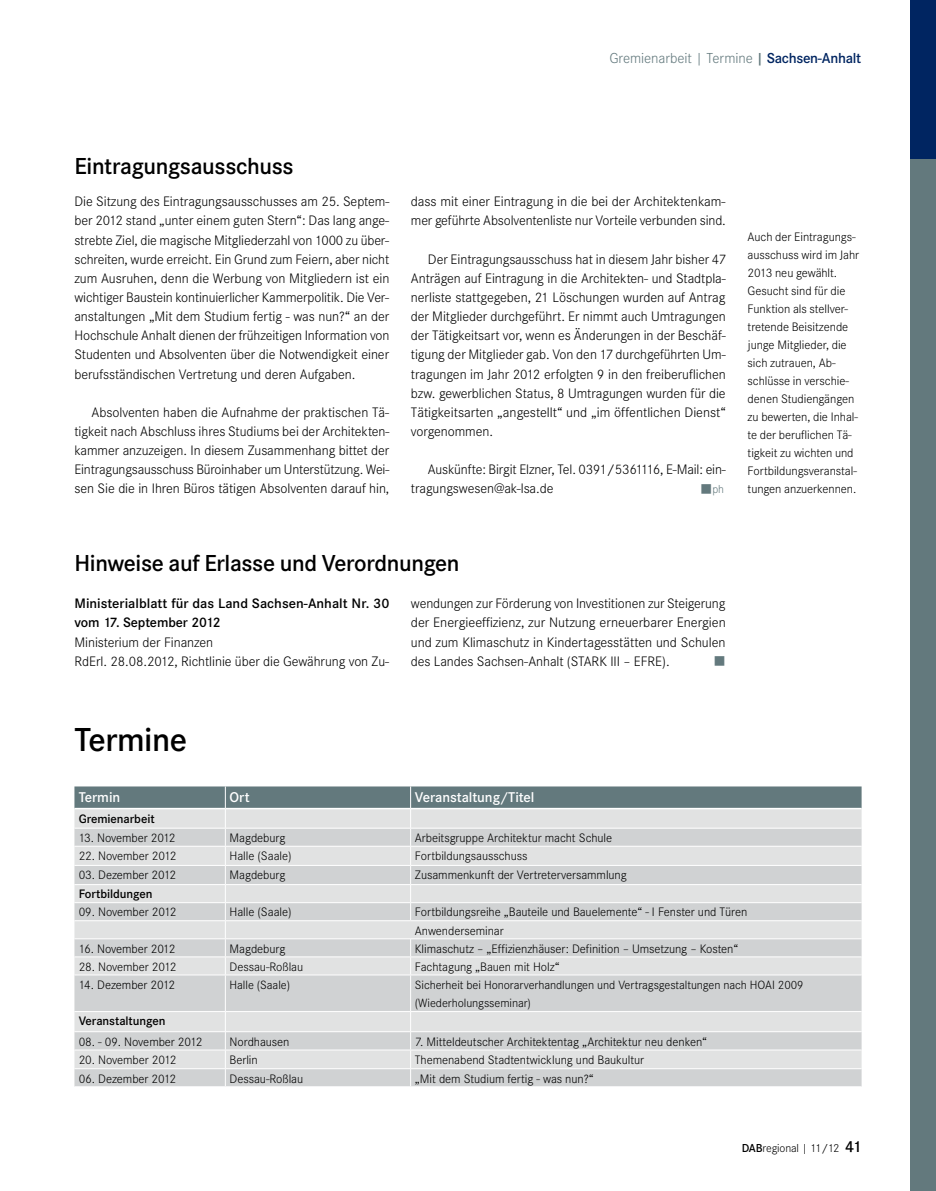
<style>
.page{position:relative;width:936px;height:1191px;background:#fff}
.page>*{position:absolute;margin:0;border:0;box-sizing:border-box;transform-origin:0 0}
.t1{font:600 34.5px "Corporate S";letter-spacing:-.015em;color:#000}
.t2{font:600 24px "Corporate S";letter-spacing:-.015em;color:#000}
.t3{font:16.5px "Wingdings";color:#63797d}
.t4{font:300 15px "Corporate S";letter-spacing:-.005em;color:#63797d}
.t5{font:600 14.7px "Corporate S";letter-spacing:-.005em;color:#fff}
.t6{font:300 14.25px/19.2px "Corporate S";letter-spacing:-.005em;color:#000;text-align:justify}
.t7{font:300 12.75px/18px "Corporate S";letter-spacing:-.005em;color:#000}
.t8{font:600 12.75px "Corporate S";letter-spacing:-.005em;color:#000}
.t9{font:300 12.45px/18.8px "Corporate S";letter-spacing:-.005em;color:#000}
.t10{font:300 12px "Corporate S";letter-spacing:-.01em;color:#000}
.t11{font:300 12px "Corporate S";color:#63797d}
.s1{font-weight:600}
.s2{font-weight:600;color:#002561}
.s3{font-weight:600;font-size:16.5px}
</style>
<div class="page">
<div style="left:910px;top:0;width:25px;height:1191px;background:#63797d"></div>
<div style="left:910px;top:0;width:25px;height:158px;background:#002561"></div>
<svg style="left:74px;top:975px;width:787px;height:111px;background:#d6d8d8"></svg>
<hr style="left:74px;top:1011px;width:151px;height:1px;background:#fff">
<hr style="left:225px;top:1011px;width:185px;height:1px;background:#fff">
<hr style="left:410px;top:1011px;width:451px;height:1px;background:#fff">
<hr style="left:74px;top:1031px;width:151px;height:1px;background:#fff">
<hr style="left:225px;top:1031px;width:185px;height:1px;background:#fff">
<hr style="left:410px;top:1031px;width:451px;height:1px;background:#fff">
<hr style="left:74px;top:1049px;width:151px;height:1px;background:#fff">
<hr style="left:225px;top:1049px;width:185px;height:1px;background:#fff">
<hr style="left:410px;top:1049px;width:451px;height:1px;background:#fff">
<hr style="left:74px;top:1068px;width:151px;height:1px;background:#fff">
<hr style="left:225px;top:1068px;width:185px;height:1px;background:#fff">
<hr style="left:410px;top:1068px;width:451px;height:1px;background:#fff">
<hr style="left:225px;top:975px;width:1px;height:36px;background:#fff">
<svg style="left:225px;top:1012px;width:1px;height:74px"></svg>
<svg style="left:74px;top:786px;width:787px;height:188px;background:#ced1d2"></svg>
<hr style="left:410px;top:975px;width:1px;height:36px;background:#fff">
<svg style="left:410px;top:1012px;width:1px;height:74px"></svg>
<p class="t4" style="left:609px;top:50px;width:253px">Gremienarbeit | Termine <span class="s1">|</span> <span class="s2">Sachsen-Anhalt</span></p>
<p class="t2" style="left:74px;top:152px;width:221px">Eintragungsausschuss</p>
<p class="t6" style="left:74px;top:192px;width:316px">Die Sitzung des Eintragungsausschusses am 25. Septem&shy;ber 2012 stand „unter einem guten Stern“: Das lang ange&shy;strebte Ziel, die magische Mitgliederzahl von 1000 zu über&shy;schreiten, wurde erreicht. Ein Grund zum Feiern, aber nicht zum Ausruhen, denn die Werbung von Mitgliedern ist ein wichtiger Baustein kontinuierlicher Kammerpolitik. Die Ver&shy;anstaltungen „Mit dem Studium fertig - was nun?“ an der Hochschule Anhalt dienen der frühzeitigen Information von Studenten und Absolventen über die Notwendigkeit einer berufsständischen Vertretung und deren Aufgaben.</p>
<p class="t6" style="left:74px;top:403px;width:316px;text-indent:17px">Absolventen haben die Aufnahme der praktischen Tä&shy;tigkeit nach Abschluss ihres Studiums bei der Architekten&shy;kammer anzuzeigen. In diesem Zusammenhang bittet der Eintragungsausschuss Büroinhaber um Unterstützung. Wei&shy;sen Sie die in Ihren Büros tätigen Absolventen darauf hin,</p>
<p class="t6" style="left:411px;top:192px;width:316px">dass mit einer Eintragung in die bei der Architektenkam&shy;mer geführte Absolventenliste nur Vorteile verbunden sind.</p>
<p class="t6" style="left:411px;top:249px;width:316px;text-indent:17px">Der Eintragungsausschuss hat in diesem Jahr bisher 47<br>Anträgen auf Eintragung in die Architekten- und Stadtpla&shy;nerliste stattgegeben, 21 Löschungen wurden auf Antrag der Mitglieder durchgeführt. Er nimmt auch Umtragungen der Tätigkeitsart vor, wenn es Änderungen in der Beschäf&shy;tigung der Mitglieder gab. Von den 17 durchgeführten Um&shy;tragungen im Jahr 2012 erfolgten 9 in den freiberuflichen bzw. gewerblichen Status, 8 Umtragungen wurden für die Tätigkeitsarten „angestellt“ und „im öffentlichen Dienst“ vorgenommen.</p>
<p class="t6" style="left:411px;top:460px;width:316px;text-indent:17px">Auskünfte: Birgit Elzner, Tel. 0391/5361116, E-Mail: ein&shy;tragungswesen@ak-lsa.de</p>
<p class="t11" style="left:700px;top:483px;width:25px">■ph</p>
<p class="t7" style="left:747px;top:228px;width:113px">Auch der Eintragungs&shy;ausschuss wird im Jahr<br>2013 neu gewählt.<br>Gesucht sind für die<br>Funktion als stellver&shy;tretende Beisitzende junge Mitglieder, die sich zutrauen, Ab&shy;schlüsse in verschie&shy;denen Studiengängen zu bewerten, die Inhal&shy;te der beruflichen Tä&shy;tigkeit zu wichten und<br>Fortbildungsveranstal&shy;tungen anzuerkennen.</p>
<p class="t2" style="left:74px;top:549px;width:386px">Hinweise auf Erlasse und Verordnungen</p>
<p class="t6" style="left:74px;top:594px;width:316px;text-align:left"><span class="s1">Ministerialblatt für das Land Sachsen-Anhalt Nr. 30 vom 17. September 2012<br></span>Ministerium der Finanzen<br>RdErl. 28.08.2012, Richtlinie über die Gewährung von Zu-</p>
<p class="t6" style="left:411px;top:594px;width:316px">wendungen zur Förderung von Investitionen zur Steigerung der Energieeffizienz, zur Nutzung erneuerbarer Energien und zum Klimaschutz in Kindertagesstätten und Schulen des Landes Sachsen-Anhalt (STARK III – EFRE).</p>
<p class="t3" style="left:713px;top:652px;width:14px">■</p>
<p class="t1" style="left:74px;top:719px;width:114px">Termine</p>
<p class="t5" style="left:79px;top:788px;width:43px">Termin</p>
<p class="t5" style="left:229px;top:788px;width:21px">Ort</p>
<p class="t5" style="left:415px;top:788px;width:121px">Veranstaltung/Titel</p>
<p class="t8" style="left:79px;top:811px;width:77px">Gremienarbeit</p>
<p class="t7" style="left:79px;top:829px;width:98px">13. November 2012</p>
<p class="t7" style="left:229px;top:829px;width:57px">Magdeburg</p>
<p class="t7" style="left:415px;top:829px;width:199px">Arbeitsgruppe Architektur macht Schule</p>
<p class="t7" style="left:79px;top:847px;width:99px">22. November 2012</p>
<p class="t7" style="left:229px;top:847px;width:63px">Halle (Saale)</p>
<p class="t7" style="left:415px;top:847px;width:114px">Fortbildungsausschuss</p>
<p class="t7" style="left:79px;top:866px;width:99px">03. Dezember 2012</p>
<p class="t7" style="left:229px;top:866px;width:57px">Magdeburg</p>
<p class="t7" style="left:415px;top:866px;width:213px">Zusammenkunft der Vertreterversammlung</p>
<p class="t8" style="left:79px;top:886px;width:75px">Fortbildungen</p>
<p class="t7" style="left:79px;top:903px;width:99px">09. November 2012</p>
<p class="t7" style="left:229px;top:903px;width:63px">Halle (Saale)</p>
<p class="t7" style="left:415px;top:903px;width:334px">Fortbildungsreihe „Bauteile und Bauelemente“ - I Fenster und Türen<br>Anwenderseminar</p>
<p class="t7" style="left:79px;top:939px;width:98px">16. November 2012</p>
<p class="t7" style="left:229px;top:939px;width:57px">Magdeburg</p>
<p class="t7" style="left:415px;top:939px;width:325px">Klimaschutz – „Effizienzhäuser: Definition – Umsetzung – Kosten“</p>
<p class="t7" style="left:79px;top:957px;width:99px">28. November 2012</p>
<p class="t7" style="left:229px;top:957px;width:75px">Dessau-Roßlau</p>
<p class="t7" style="left:415px;top:957px;width:146px">Fachtagung „Bauen mit Holz“</p>
<p class="t7" style="left:79px;top:975px;width:98px">14. Dezember 2012</p>
<p class="t9" style="left:229px;top:975px;width:62px">Halle (Saale)</p>
<p class="t9" style="left:415px;top:975px;width:390px">Sicherheit bei Honorarverhandlungen und Vertragsgestaltungen nach HOAI 2009 (Wiederholungsseminar)</p>
<p class="t8" style="left:79px;top:1013px;width:88px">Veranstaltungen</p>
<p class="t7" style="left:79px;top:1032px;width:125px">08. - 09. November 2012</p>
<p class="t7" style="left:229px;top:1032px;width:61px">Nordhausen</p>
<p class="t7" style="left:415px;top:1032px;width:294px">7. Mitteldeutscher Architektentag „Architektur neu denken“</p>
<p class="t7" style="left:79px;top:1050px;width:99px">20. November 2012</p>
<p class="t7" style="left:229px;top:1050px;width:30px">Berlin</p>
<p class="t7" style="left:415px;top:1050px;width:231px">Themenabend Stadtentwicklung und Baukultur</p>
<p class="t7" style="left:79px;top:1069px;width:99px">06. Dezember 2012</p>
<p class="t7" style="left:229px;top:1069px;width:75px">Dessau-Roßlau</p>
<p class="t7" style="left:415px;top:1069px;width:180px">„Mit dem Studium fertig - was nun?“</p>
<p class="t10" style="left:741px;top:1141px;width:121px"><span class="s1">DAB</span>regional | 11/12 <span class="s3">41</span></p>
</div>
